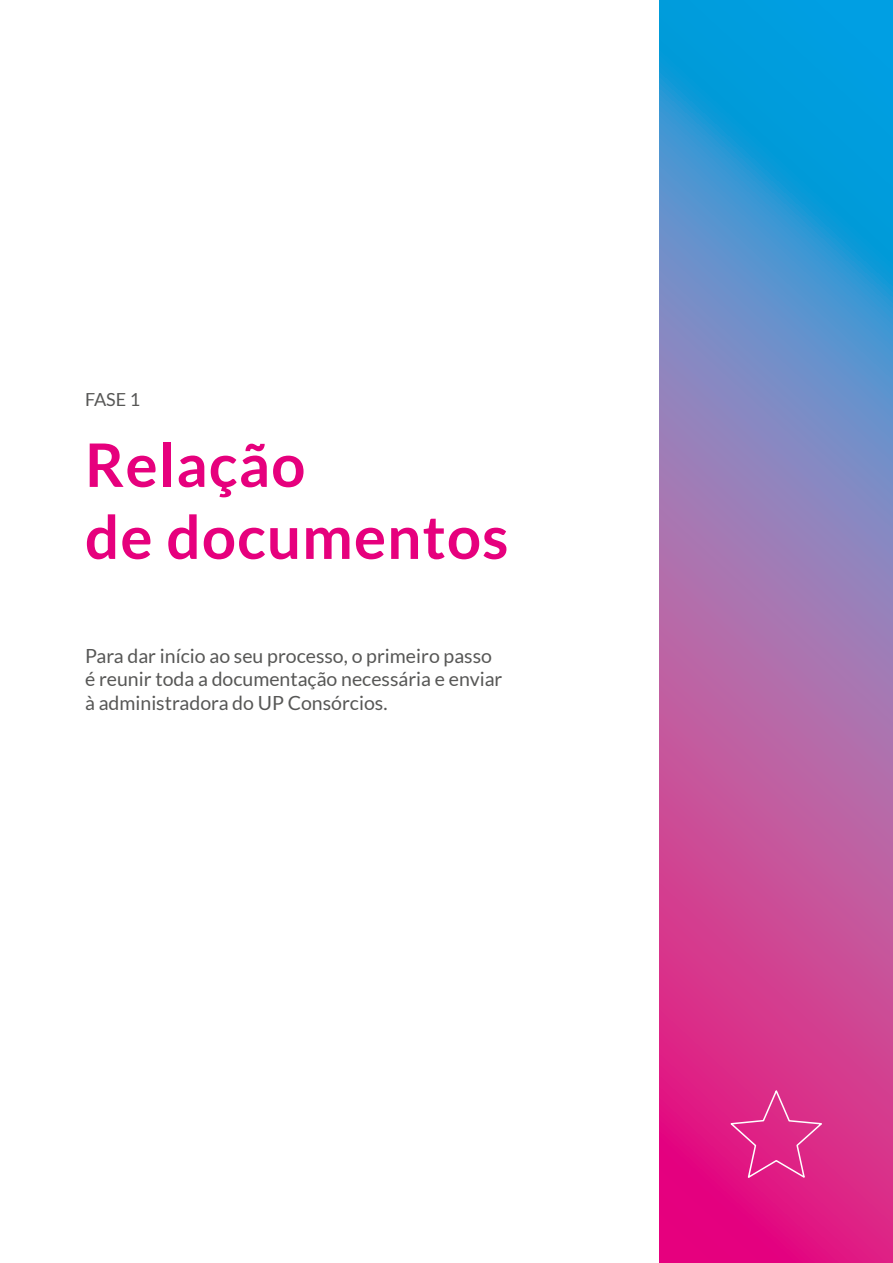
<style>
.page{position:relative;width:893px;height:1263px;background:#fff}
.page>*{position:absolute;margin:0;border:0;box-sizing:border-box;transform-origin:0 0}
.t1{font:700 60px/72px "Lato";letter-spacing:.02em;color:#e6007d}
.t2{font:19.5px/23.4px "Lato";color:#575756}
.t3{font:18px "Lato";color:#575756}
</style>
<div class="page">
<svg style="left:659px;top:0;width:234px;height:1263px;background:#8f6bb1"></svg>
<svg style="left:728px;top:1089px;width:97px;height:91px;background:#df308c"></svg>
<p class="t3" style="left:85px;top:389px;width:57px">FASE 1</p>
<h1 class="t1" style="left:85px;top:428px;width:425px">Relação<br>de documentos</h1>
<p class="t2" style="left:85px;top:644px;width:419px">Para dar início ao seu processo, o primeiro passo é reunir toda a documentação necessária e enviar à administradora do UP Consórcios.</p>
</div>
